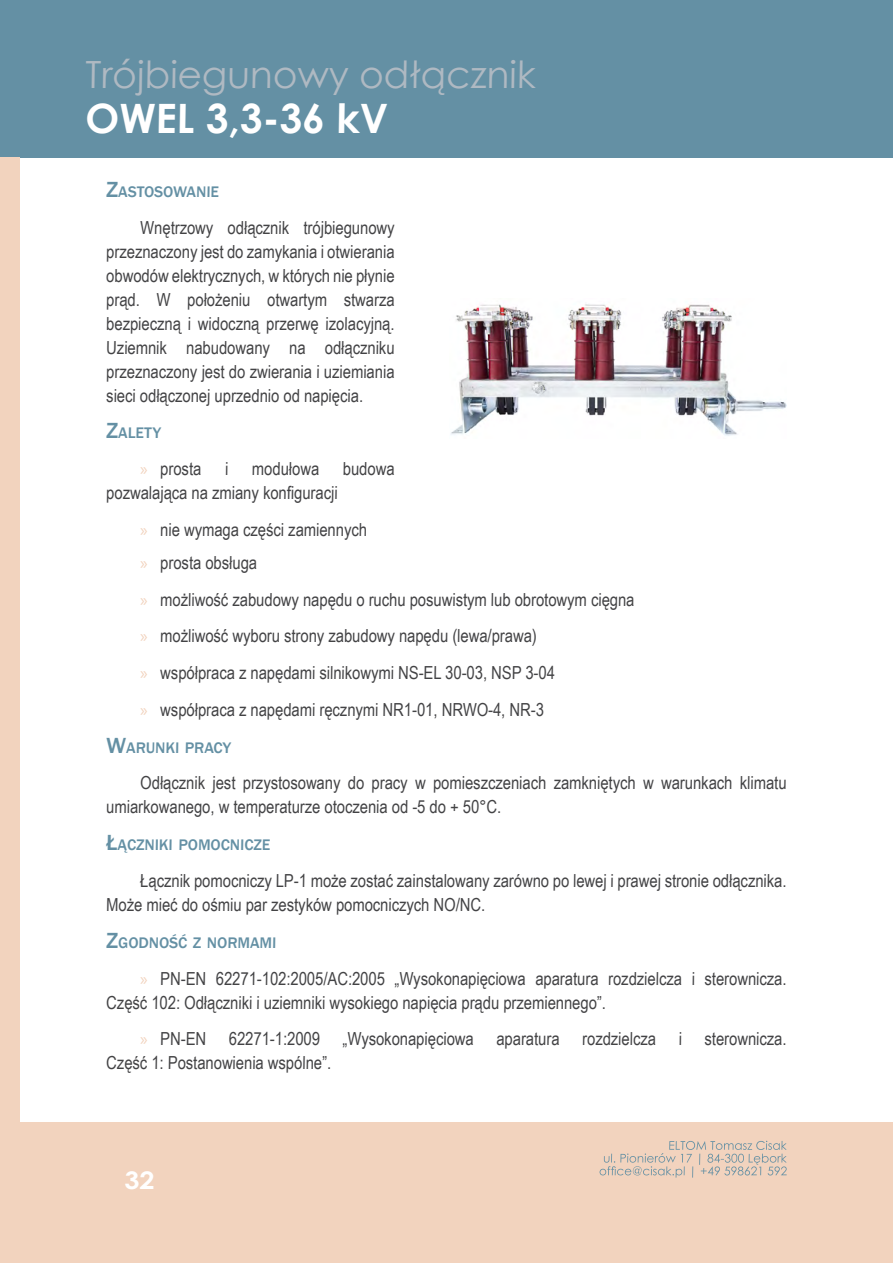
<style>
.page{position:relative;width:893px;height:1263px;background:#fff}
.page>*{position:absolute;margin:0;border:0;box-sizing:border-box;transform-origin:0 0}
.t1{font:700 40.5px "Century Gothic";color:#fff}
.t2{font:37.5px "Century Gothic";color:#afb9c2}
.t3{font:700 24.3px "Century Gothic";color:#fff;scale:1.11 1}
.t4{font:18px/24px "Arial Narrow";color:#434345}
.t5{font:500 15.75px "Franklin Gothic";color:#6490a4}
.s1{font-size:22.5px}
.s2{font-family:"Myriad Pro";color:#f2d3be}
</style>
<div class="page">
<div style="left:0;top:0;width:893px;height:157px;background:#6490a4"></div>
<div style="left:0;top:1123px;width:893px;height:140px;background:#f2d3be"></div>
<svg style="left:600px;top:1141px;width:187px;height:36px"></svg>
<img style="left:451px;top:304px;width:336px;height:132px">
<div style="left:0;top:157px;width:19px;height:966px;background:#f2d3be"></div>
<h2 class="t2" style="left:85px;top:48px;width:452px">Trójbiegunowy odłącznik</h2>
<h1 class="t1" style="left:85px;top:88px;width:305px">OWEL 3,3-36 kV</h1>
<p class="t5" style="left:106px;top:182px;width:115px"><span class="s1">Z</span>ASTOSOWANIE</p>
<p class="t4" style="left:106px;top:215px;width:290px;text-align:justify;text-indent:34px">Wnętrzowy odłącznik trójbiegunowy przeznaczony jest do zamykania i otwierania obwodów elektrycznych, w których nie płynie prąd. W położeniu otwartym stwarza bezpieczną i widoczną przerwę izolacyjną.<br>Uziemnik nabudowany na odłączniku przeznaczony jest do zwierania i uziemiania sieci odłączonej uprzednio od napięcia.</p>
<p class="t5" style="left:106px;top:423px;width:56px"><span class="s1">Z</span>ALETY</p>
<p class="t4" style="left:140px;top:456px;width:63px"><span class="s2">»</span> prosta</p>
<p class="t4" style="left:225px;top:456px;width:5px">i</p>
<p class="t4" style="left:252px;top:456px;width:69px">modułowa</p>
<p class="t4" style="left:343px;top:456px;width:54px">budowa</p>
<p class="t4" style="left:140px;top:474px;width:229px;line-height:36.8px;text-indent:-34px">pozwalająca na zmiany konfiguracji<br><span class="s2">»</span> nie wymaga części zamiennych</p>
<p class="t4" style="left:140px;top:543px;width:496px;line-height:36.8px"><span class="s2">»</span> prosta obsługa<br><span class="s2">»</span> możliwość zabudowy napędu o ruchu posuwistym lub obrotowym cięgna <span class="s2">»</span> możliwość wyboru strony zabudowy napędu (lewa/prawa)<br><span class="s2">»</span> współpraca z napędami silnikowymi NS-EL 30-03, NSP 3-04<br><span class="s2">»</span> współpraca z napędami ręcznymi NR1-01, NRWO-4, NR-3</p>
<p class="t5" style="left:106px;top:738px;width:126px"><span class="s1">W</span>ARUNKI PRACY</p>
<p class="t4" style="left:106px;top:770px;width:682px;text-indent:34px">Odłącznik jest przystosowany do pracy w pomieszczeniach zamkniętych w warunkach klimatu umiarkowanego, w temperaturze otoczenia od -5 do + 50°C.</p>
<p class="t5" style="left:106px;top:835px;width:166px"><span class="s1">Ł</span>ĄCZNIKI POMOCNICZE</p>
<p class="t4" style="left:106px;top:868px;width:682px;text-indent:34px">Łącznik pomocniczy LP-1 może zostać zainstalowany zarówno po lewej i prawej stronie odłącznika.<br>Może mieć do ośmiu par zestyków pomocniczych NO/NC.</p>
<p class="t5" style="left:106px;top:933px;width:172px"><span class="s1">Z</span>GODNOŚĆ Z NORMAMI</p>
<p class="t4" style="left:106px;top:965px;width:682px;text-indent:34px"><span class="s2">»</span> PN-EN 62271-102:2005/AC:2005 „Wysokonapięciowa aparatura rozdzielcza i sterownicza.<br>Część 102: Odłączniki i uziemniki wysokiego napięcia prądu przemiennego”.</p>
<p class="t4" style="left:106px;top:1026px;width:682px;text-indent:34px"><span class="s2">»</span> PN-EN 62271-1:2009 „Wysokonapięciowa aparatura rozdzielcza i sterownicza.<br>Część 1: Postanowienia wspólne”.</p>
<h3 class="t3" style="left:124px;top:1162px;width:29px">32</h3>
</div>
